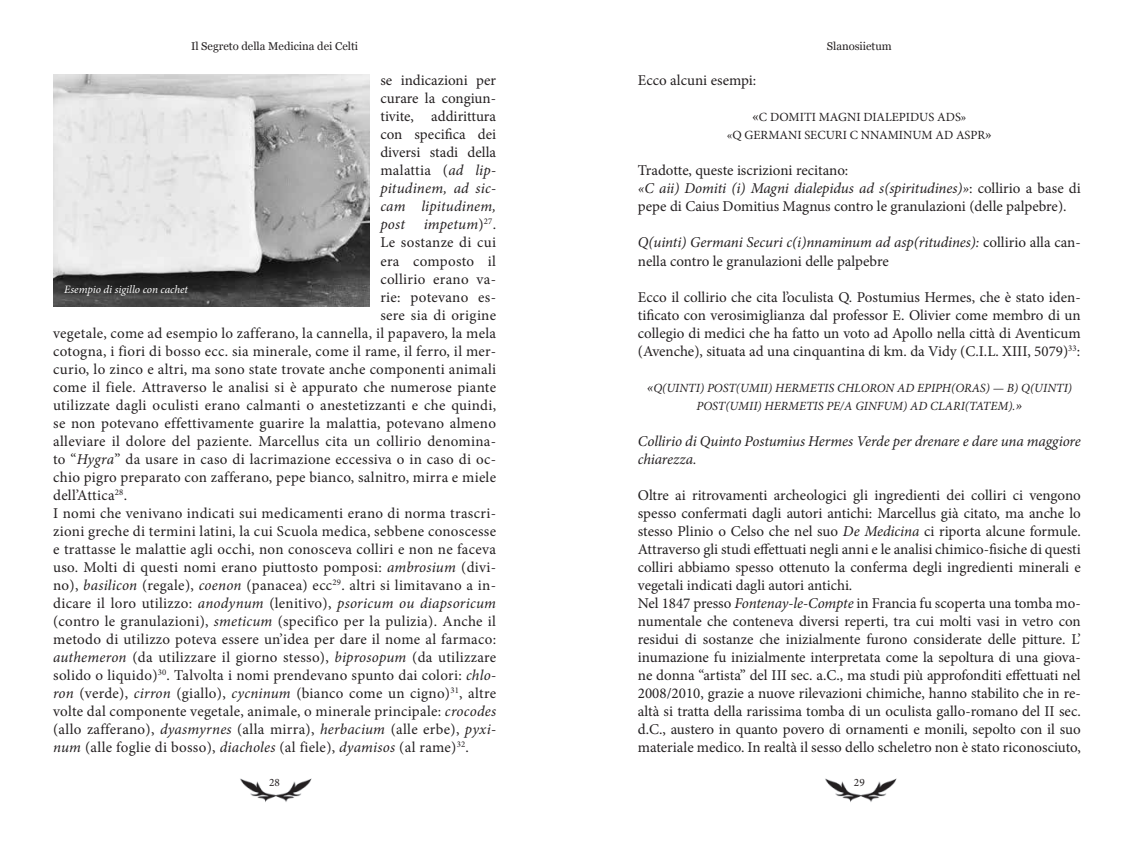
<style>
.page{position:relative;width:1134px;height:851px;background:#fff}
.page>*{position:absolute;margin:0;border:0;box-sizing:border-box;transform-origin:0 0}
.t1{font:15px/18px "Minion Pro";letter-spacing:.01em;color:#231f20}
.t2{font:italic 15px/18px "Minion Pro";color:#231f20}
.t3{font:italic 12.5px/18px "Minion Pro";color:#231f20;text-align:center}
.t4{font:12.5px/18px "Minion Pro";color:#231f20;text-align:center}
.t5{font:11.25px "Vani";color:#231f20}
.t6{font:italic 11.25px "Minion Pro";letter-spacing:-.005em;color:#fff}
.t7{font:11.25px "Minion Pro";color:#231f20}
.s1{font-size:15px}
.s2{font-style:italic}
.s3{font-style:normal}
</style>
<div class="page">
<img style="left:240px;top:778px;width:72px;height:24px">
<img style="left:825px;top:778px;width:72px;height:24px">
<img style="left:53px;top:74px;width:317px;height:232px">
<p class="t5" style="left:191px;top:39px;width:169px">Il Segreto della Medicina dei Celti</p>
<p class="t5" style="left:827px;top:39px;width:67px">Slanosiietum</p>
<p class="t1" style="left:638px;top:72px;width:120px">Ecco alcuni esempi:</p>
<p class="t4" style="left:727px;top:108px;width:266px"><span class="s1">«</span>C DOMITI MAGNI DIALEPIDUS ADS»<br>«Q GERMANI SECURI C NNAMINUM AD ASPR<span class="s1">»</span></p>
<p class="t1" style="left:638px;top:162px;width:444px">Tradotte, queste iscrizioni recitano:<br><span class="s2">«C aii) Domiti (i) Magni dialepidus ad s(spiritudines)»</span>: collirio a base di pepe di Caius Domitius Magnus contro le granulazioni (delle palpebre).</p>
<p class="t1" style="left:638px;top:234px;width:444px"><span class="s2">Q(uinti) Germani Securi c(i)nnaminum ad asp(ritudines):</span> collirio alla can&shy;nella contro le granulazioni delle palpebre</p>
<p class="t1" style="left:638px;top:288px;width:444px;text-align:justify">Ecco il collirio che cita l’oculista Q. Postumius Hermes, che è stato iden&shy;tificato con verosimiglianza dal professor E. Olivier come membro di un collegio di medici che ha fatto un voto ad Apollo nella città di Aventicum (Avenche), situata ad una cinquantina di km. da Vidy (C.I.L. XIII, 5079)<sup>33</sup>:</p>
<p class="t3" style="left:647px;top:378px;width:427px"><span class="s1">«</span>Q(UINTI) POST(UMII) HERMETIS CHLORON AD EPIPH(ORAS) — B) Q(UINTI)<br>POST(UMII) HERMETIS PE/A GINFUM) AD CLARI(TATEM).<span class="s1">»</span></p>
<p class="t2" style="left:638px;top:432px;width:444px">Collirio di Quinto Postumius Hermes Verde per drenare e dare una maggiore chiarezza.</p>
<p class="t1" style="left:638px;top:486px;width:444px">Oltre ai ritrovamenti archeologici gli ingredienti dei colliri ci vengono spesso confermati dagli autori antichi: Marcellus già citato, ma anche lo stesso Plinio o Celso che nel suo <span class="s2">De Medicina</span> ci riporta alcune formule.<br>Attraverso gli studi effettuati negli anni e le analisi chimico-fisiche di questi colliri abbiamo spesso ottenuto la conferma degli ingredienti minerali e vegetali indicati dagli autori antichi.<br>Nel 1847 presso <span class="s2">Fontenay-le-Compte</span> in Francia fu scoperta una tomba mo&shy;numentale che conteneva diversi reperti, tra cui molti vasi in vetro con residui di sostanze che inizialmente furono considerate delle pitture. L’ inumazione fu inizialmente interpretata come la sepoltura di una giova&shy;ne donna “artista” del III sec. a.C., ma studi più approfonditi effettuati nel 2008/2010, grazie a nuove rilevazioni chimiche, hanno stabilito che in re&shy;altà si tratta della rarissima tomba di un oculista gallo-romano del II sec. d.C., austero in quanto povero di ornamenti e monili, sepolto con il suo materiale medico. In realtà il sesso dello scheletro non è stato riconosciuto,</p>
<p class="t1" style="left:380px;top:72px;width:117px">se indicazioni per</p>
<p class="t1" style="left:380px;top:90px;width:117px">curare la congiun-</p>
<p class="t1" style="left:380px;top:108px;width:117px">tivite, addirittura</p>
<p class="t1" style="left:380px;top:126px;width:117px">con specifica dei</p>
<p class="t1" style="left:380px;top:144px;width:117px">diversi stadi della</p>
<p class="t1" style="left:380px;top:162px;width:117px">malattia (<span class="s2">ad lip-</span></p>
<p class="t2" style="left:380px;top:179px;width:117px">pitudinem, ad sic-</p>
<p class="t2" style="left:380px;top:198px;width:117px">cam lipitudinem,</p>
<p class="t2" style="left:380px;top:215px;width:117px">post impetum<span class="s3">)</span><sup>27</sup><span class="s3">.</span></p>
<p class="t1" style="left:380px;top:234px;width:117px">Le sostanze di cui</p>
<p class="t1" style="left:380px;top:252px;width:117px">era composto il</p>
<p class="t1" style="left:380px;top:270px;width:117px">collirio erano va-</p>
<p class="t1" style="left:380px;top:288px;width:117px">rie: potevano es-</p>
<p class="t1" style="left:380px;top:306px;width:117px">sere sia di origine</p>
<p class="t1" style="left:53px;top:324px;width:444px">vegetale, come ad esempio lo zafferano, la cannella, il papavero, la mela</p>
<p class="t1" style="left:53px;top:342px;width:444px">cotogna, i fiori di bosso ecc. sia minerale, come il rame, il ferro, il mer-</p>
<p class="t1" style="left:53px;top:360px;width:444px">curio, lo zinco e altri, ma sono state trovate anche componenti animali</p>
<p class="t1" style="left:53px;top:378px;width:444px">come il fiele. Attraverso le analisi si è appurato che numerose piante</p>
<p class="t1" style="left:53px;top:396px;width:444px">utilizzate dagli oculisti erano calmanti o anestetizzanti e che quindi,</p>
<p class="t1" style="left:53px;top:414px;width:444px">se non potevano effettivamente guarire la malattia, potevano almeno</p>
<p class="t1" style="left:53px;top:432px;width:444px">alleviare il dolore del paziente. Marcellus cita un collirio denomina-</p>
<p class="t1" style="left:53px;top:450px;width:444px">to “<span class="s2">Hygra</span>” da usare in caso di lacrimazione eccessiva o in caso di oc-</p>
<p class="t1" style="left:53px;top:468px;width:444px">chio pigro preparato con zafferano, pepe bianco, salnitro, mirra e miele</p>
<p class="t1" style="left:53px;top:486px;width:75px">dell’Attica<sup>28</sup>.</p>
<p class="t1" style="left:53px;top:504px;width:444px">I nomi che venivano indicati sui medicamenti erano di norma trascri-</p>
<p class="t1" style="left:53px;top:522px;width:444px">zioni greche di termini latini, la cui Scuola medica, sebbene conoscesse</p>
<p class="t1" style="left:53px;top:540px;width:444px">e trattasse le malattie agli occhi, non conosceva colliri e non ne faceva</p>
<p class="t1" style="left:53px;top:558px;width:444px">uso. Molti di questi nomi erano piuttosto pomposi: <span class="s2">ambrosium</span> (divi-</p>
<p class="t1" style="left:53px;top:576px;width:444px">no), <span class="s2">basilicon</span> (regale), <span class="s2">coenon</span> (panacea) ecc<sup>29</sup>. altri si limitavano a in-</p>
<p class="t1" style="left:53px;top:594px;width:444px">dicare il loro utilizzo: <span class="s2">anodynum</span> (lenitivo), <span class="s2">psoricum ou diapsoricum</span></p>
<p class="t1" style="left:53px;top:612px;width:444px">(contro le granulazioni), <span class="s2">smeticum</span> (specifico per la pulizia). Anche il</p>
<p class="t1" style="left:53px;top:630px;width:444px">metodo di utilizzo poteva essere un’idea per dare il nome al farmaco:</p>
<p class="t1" style="left:53px;top:648px;width:444px"><span class="s2">authemeron</span> (da utilizzare il giorno stesso), <span class="s2">biprosopum</span> (da utilizzare</p>
<p class="t1" style="left:53px;top:666px;width:444px">solido o liquido)<sup>30</sup>. Talvolta i nomi prendevano spunto dai colori: <span class="s2">chlo-</span></p>
<p class="t1" style="left:53px;top:684px;width:444px"><span class="s2">ron</span> (verde), <span class="s2">cirron</span> (giallo), <span class="s2">cycninum</span> (bianco come un cigno)<sup>31</sup>, altre</p>
<p class="t1" style="left:53px;top:702px;width:444px">volte dal componente vegetale, animale, o minerale principale: <span class="s2">crocodes</span></p>
<p class="t1" style="left:53px;top:720px;width:444px">(allo zafferano), <span class="s2">dyasmyrnes</span> (alla mirra), <span class="s2">herbacium</span> (alle erbe), <span class="s2">pyxi-</span></p>
<p class="t1" style="left:53px;top:738px;width:417px"><span class="s2">num</span> (alle foglie di bosso), <span class="s2">diacholes</span> (al fiele), <span class="s2">dyamisos</span> (al rame)<sup>32</sup>.</p>
<p class="t6" style="left:64px;top:282px;width:125px">Esempio di sigillo con cachet</p>
<p class="t7" style="left:269px;top:774px;width:12px">28</p>
<p class="t7" style="left:854px;top:774px;width:12px">29</p>
</div>
